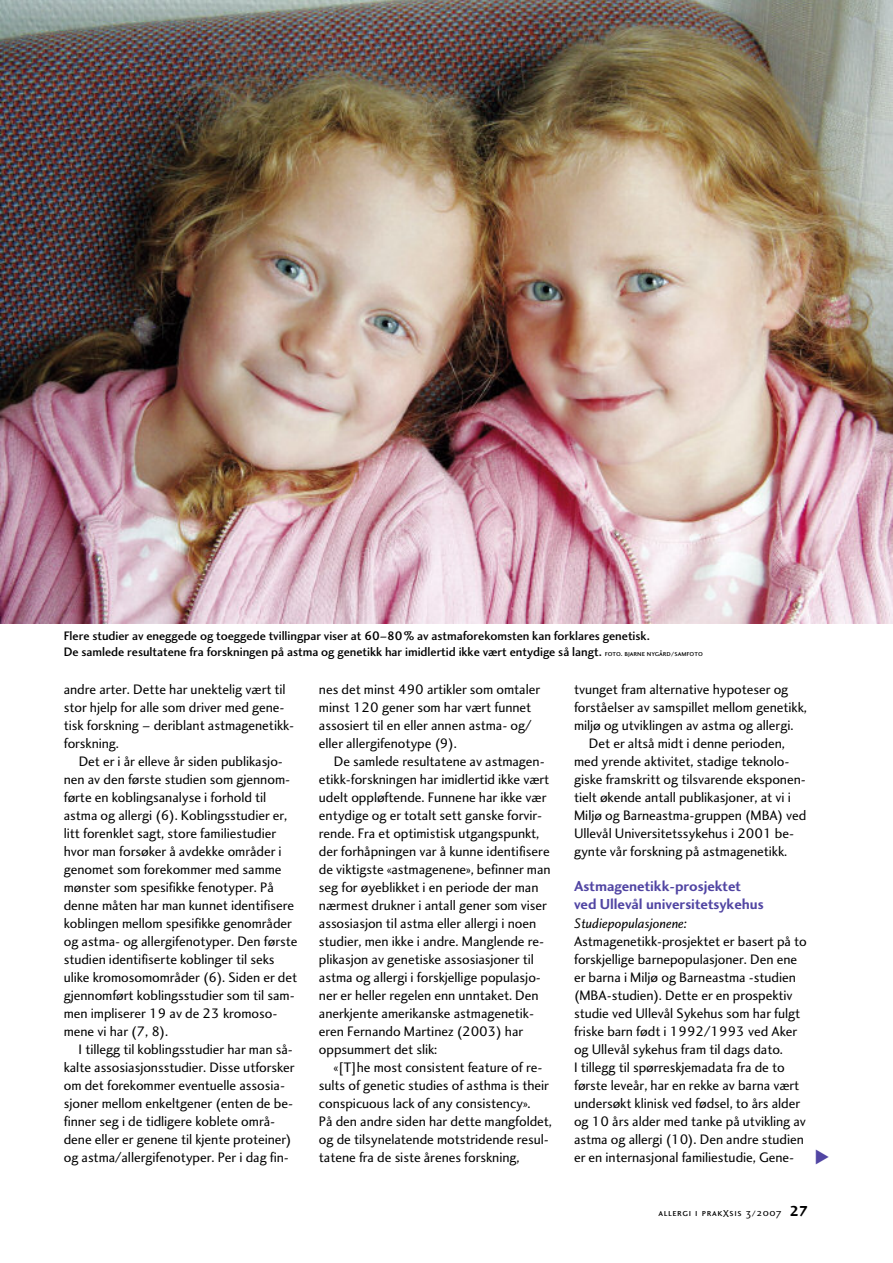
<style>
.page{position:relative;width:893px;height:1263px;background:#fff}
.page>*{position:absolute;margin:0;border:0;box-sizing:border-box;transform-origin:0 0}
.t1{font:15px/18px "Charlotte Sans Bold Plain";letter-spacing:-.005em;color:#5145a3}
.t2{font:14.25px/18px "Charlotte Sans Book Plain";letter-spacing:-.005em;color:#000}
.t3{font:14.25px "Charlotte Sans Book Italic Plain";letter-spacing:-.005em;color:#000}
.t4{font:12.75px/15.8px "Charlotte Sans Medium Plain";letter-spacing:-.005em;color:#000}
.t5{font:10.5px "Charlotte Sans Small Caps Plain";letter-spacing:.06em;color:#000}
.s1{font-family:"Charlotte Sans Small Caps Plain";font-size:8.25px}
.s2{font-family:"Charlotte Sans Bold Plain";font-size:15px}
</style>
<div class="page">
<img style="left:0;top:0;width:893px;height:623px">
<p class="t4" style="left:64px;top:629px;width:641px">Flere studier av eneggede og toeggede tvillingpar viser at 60–80% av astmaforekomsten kan forklares genetisk.<br>De samlede resultatene fra forskningen på astma og genetikk har imidlertid ikke vært entydige så langt. <span class="s1">foto. bjarne nygård/samfoto</span></p>
<p class="t2" style="left:64px;top:682px;width:232px">andre arter. Dette har unektelig vært til stor hjelp for alle som driver med gene&shy;tisk forskning – deriblant astmagenetikk&shy;forskning.</p>
<p class="t2" style="left:64px;top:754px;width:235px;text-indent:15px">Det er i år elleve år siden publikasjo&shy;nen av den første studien som gjennom&shy;førte en koblingsanalyse i forhold til astma og allergi (6). Koblingsstudier er, litt forenklet sagt, store familiestudier hvor man forsøker å avdekke områder i genomet som forekommer med samme mønster som spesifikke fenotyper. På denne måten har man kunnet identifisere koblingen mellom spesifikke genområder og astma- og allergifenotyper. Den første studien identifiserte koblinger til seks ulike kromosomområder (6). Siden er det gjennomført koblingsstudier som til sam&shy;men impliserer 19 av de 23 kromoso&shy;mene vi har (7, 8).</p>
<p class="t2" style="left:64px;top:1042px;width:232px;text-indent:15px">I tillegg til koblingsstudier har man så&shy;kalte assosiasjonsstudier. Disse utforsker om det forekommer eventuelle assosia&shy;sjoner mellom enkeltgener (enten de be&shy;finner seg i de tidligere koblete områ&shy;dene eller er genene til kjente proteiner) og astma/allergifenotyper. Per i dag fin-</p>
<p class="t2" style="left:319px;top:682px;width:223px">nes det minst 490 artikler som omtaler minst 120 gener som har vært funnet assosiert til en eller annen astma- og/ eller allergifenotype (9).</p>
<p class="t2" style="left:319px;top:754px;width:233px;text-indent:15px">De samlede resultatene av astmagen&shy;etikk-forskningen har imidlertid ikke vært udelt oppløftende. Funnene har ikke vær entydige og er totalt sett ganske forvir&shy;rende. Fra et optimistisk utgangspunkt, der forhåpningen var å kunne identifisere de viktigste «astmagenene», befinner man seg for øyeblikket i en periode der man nærmest drukner i antall gener som viser assosiasjon til astma eller allergi i noen studier, men ikke i andre. Manglende re&shy;plikasjon av genetiske assosiasjoner til astma og allergi i forskjellige populasjo&shy;ner er heller regelen enn unntaket. Den anerkjente amerikanske astmagenetik&shy;eren Fernando Martinez (2003) har oppsummert det slik:</p>
<p class="t2" style="left:319px;top:1060px;width:235px;text-indent:15px">«[T]he most consistent feature of re&shy;sults of genetic studies of asthma is their conspicuous lack of any consistency».<br>På den andre siden har dette mangfoldet, og de tilsynelatende motstridende resul&shy;tatene fra de siste årenes forskning,</p>
<p class="t2" style="left:574px;top:682px;width:216px">tvunget fram alternative hypoteser og</p>
<p class="t2" style="left:574px;top:700px;width:234px">forståelser av samspillet mellom genetikk,</p>
<p class="t2" style="left:574px;top:718px;width:221px">miljø og utviklingen av astma og allergi.</p>
<p class="t2" style="left:589px;top:736px;width:198px">Det er altså midt i denne perioden,</p>
<p class="t2" style="left:574px;top:754px;width:217px">med yrende aktivitet, stadige teknolo-</p>
<p class="t2" style="left:574px;top:772px;width:233px">giske framskritt og tilsvarende eksponen-</p>
<p class="t2" style="left:574px;top:790px;width:218px">tielt økende antall publikasjoner, at vi i</p>
<p class="t2" style="left:574px;top:808px;width:234px">Miljø og Barneastma-gruppen (MBA) ved</p>
<p class="t2" style="left:574px;top:826px;width:222px">Ullevål Universitetssykehus i 2001 be-</p>
<p class="t2" style="left:574px;top:844px;width:215px">gynte vår forskning på astmagenetikk.</p>
<p class="t1" style="left:574px;top:878px;width:191px">Astmagenetikk-prosjektet ved Ullevål universitetsykehus</p>
<p class="t3" style="left:574px;top:918px;width:115px">Studiepopulasjonene:</p>
<p class="t2" style="left:574px;top:934px;width:234px">Astmagenetikk-prosjektet er basert på to forskjellige barnepopulasjoner. Den ene er barna i Miljø og Barneastma -studien (MBA-studien). Dette er en prospektiv studie ved Ullevål Sykehus som har fulgt friske barn født i 1992/1993 ved Aker og Ullevål sykehus fram til dags dato.<br>I tillegg til spørreskjemadata fra de to første leveår, har en rekke av barna vært undersøkt klinisk ved fødsel, to års alder og 10 års alder med tanke på utvikling av astma og allergi (10). Den andre studien er en internasjonal familiestudie, Gene-</p>
<p class="t5" style="left:659px;top:1209px;width:151px">allergi i prakXsis 3/2007 <span class="s2">27</span></p>
</div>
